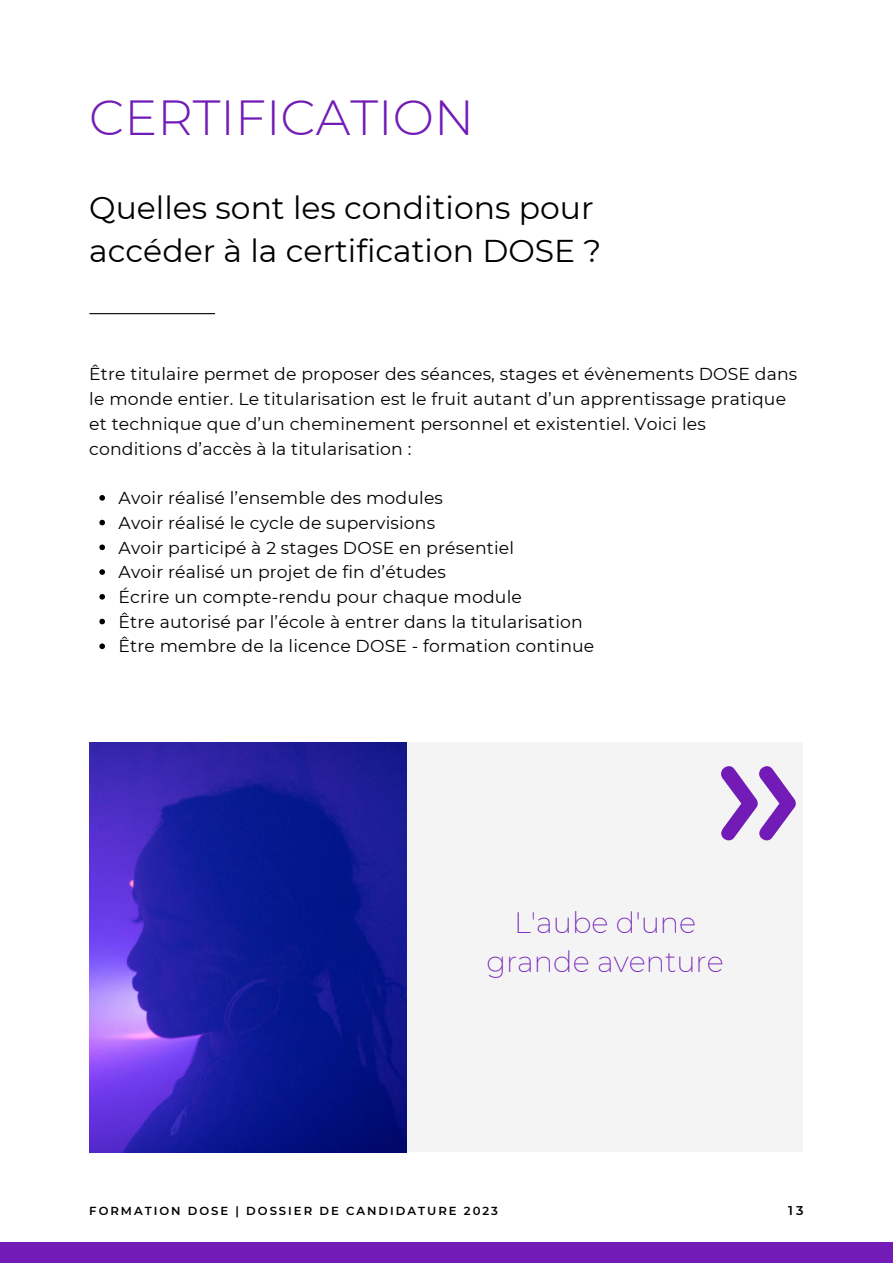
<style>
.page{position:relative;width:893px;height:1264px;background:#fff}
.page>*{position:absolute;margin:0;border:0;box-sizing:border-box;transform-origin:0 0}
.t1{font:500 176.25px "Quicksand";color:#721bb6}
.t2{font:300 49.2px "Montserrat";color:#721bb6}
.t3{font:31.5px/43.8px "Montserrat";color:#000}
.t4{font:200 28.8px/39.3px "Montserrat";color:#721bb6;text-align:center}
.t5{font:17.25px/24.8px "Montserrat";letter-spacing:.01em;color:#000}
.t6{font:600 12.75px "Montserrat";color:#000}
.t7{font:600 11.7px "Montserrat";letter-spacing:.17em;color:#000}
</style>
<div class="page">
<div style="left:0;top:1242px;width:892px;height:20px;background:#721bb6"></div>
<hr style="left:90px;top:313px;width:125px;height:1px;background:#000">
<svg style="left:99px;top:495px;width:6px;height:5px"></svg>
<svg style="left:99px;top:520px;width:6px;height:5px"></svg>
<svg style="left:99px;top:544px;width:6px;height:6px"></svg>
<svg style="left:99px;top:569px;width:6px;height:6px"></svg>
<svg style="left:99px;top:594px;width:6px;height:5px"></svg>
<svg style="left:99px;top:618px;width:6px;height:6px"></svg>
<svg style="left:99px;top:643px;width:6px;height:6px"></svg>
<div style="left:407px;top:742px;width:395px;height:410px;background:#f4f4f4"></div>
<img style="left:89px;top:742px;width:317px;height:410px">
<p class="t2" style="left:89px;top:88px;width:386px">CERTIFICATION</p>
<p class="t3" style="left:89px;top:185px;width:513px">Quelles sont les conditions pour accéder à la certification DOSE ?</p>
<p class="t5" style="left:89px;top:362px;width:709px">Être titulaire permet de proposer des séances, stages et évènements DOSE dans le monde entier. Le titularisation est le fruit autant d’un apprentissage pratique et technique que d’un cheminement personnel et existentiel. Voici les conditions d’accès à la titularisation :</p>
<p class="t5" style="left:119px;top:485px;width:326px">Avoir réalisé l’ensemble des modules</p>
<p class="t5" style="left:119px;top:510px;width:318px">Avoir réalisé le cycle de supervisions</p>
<p class="t5" style="left:119px;top:535px;width:397px">Avoir participé à 2 stages DOSE en présentiel</p>
<p class="t5" style="left:119px;top:559px;width:329px">Avoir réalisé un projet de fin d’études</p>
<p class="t5" style="left:119px;top:584px;width:405px">Écrire un compte-rendu pour chaque module</p>
<p class="t5" style="left:119px;top:609px;width:465px">Être autorisé par l’école à entrer dans la titularisation</p>
<p class="t5" style="left:119px;top:634px;width:477px">Être membre de la licence DOSE - formation continue</p>
<p class="t1" style="left:715px;top:673px;width:85px">»</p>
<p class="t4" style="left:486px;top:902px;width:239px">L'aube d'une grande aventure</p>
<p class="t7" style="left:89px;top:1203px;width:410px">FORMATION DOSE | DOSSIER DE CANDIDATURE 2023</p>
<p class="t6" style="left:788px;top:1202px;width:17px">13</p>
</div>
